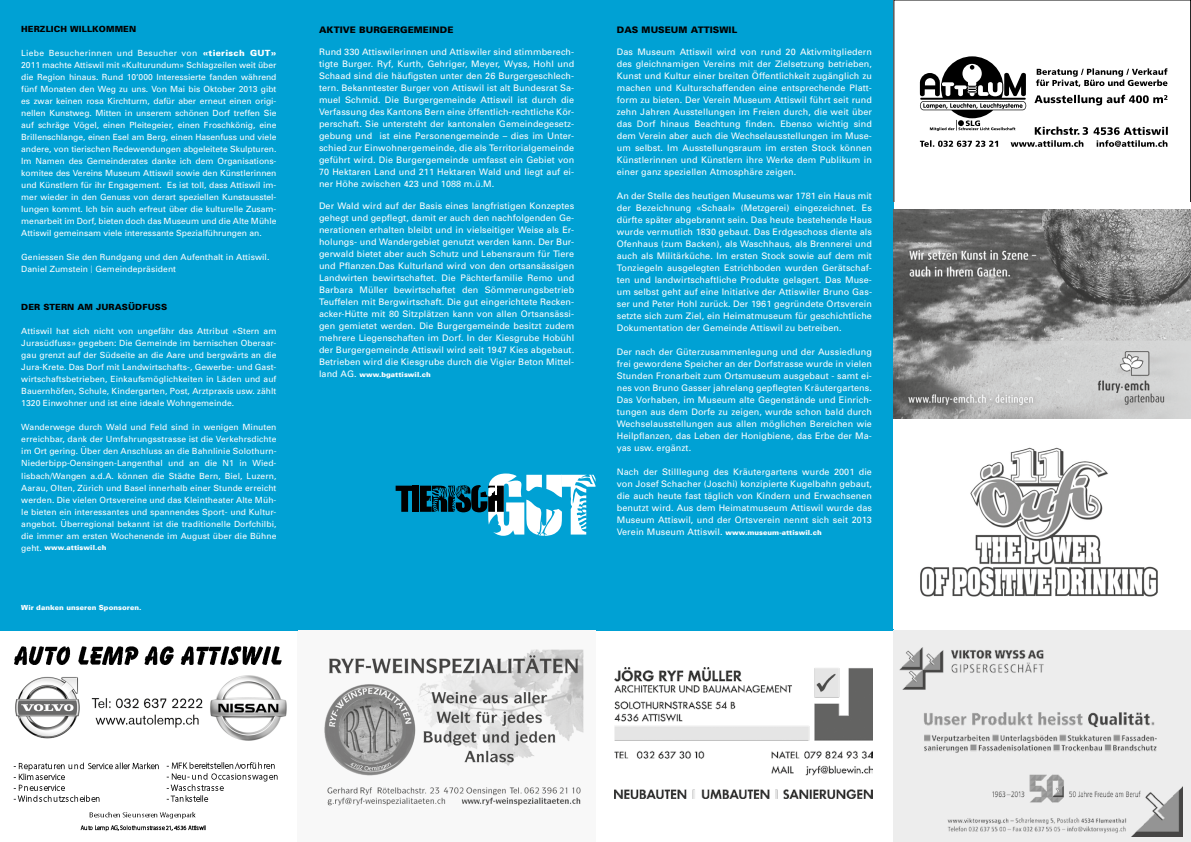
<style>
.page{position:relative;width:1191px;height:842px;background:#fff}
.page>*{position:absolute;margin:0;border:0;box-sizing:border-box;transform-origin:0 0}
.t1{font:9px/12px "Univers";letter-spacing:.01em;color:#fff;text-align:justify}
.t2{font:900 9px "Univers";letter-spacing:.01em;color:#000}
.t3{font:8.5px/12px "Univers";letter-spacing:.01em;color:#fff;text-align:justify}
.t4{font:900 8.5px "Univers";letter-spacing:.01em;color:#000}
.t5{font:900 7px "Univers";letter-spacing:.01em;color:#fff}
.s1{font-weight:900}
.s2{font-family:"Akkurat";font-weight:300}
.s3{font-weight:400;font-size:8.5px}
.s4{font-weight:400;font-size:9px}
</style>
<div class="page">
<div style="left:0;top:0;width:893px;height:631px;background:#00a1d4"></div>
<svg style="left:894px;top:0;width:296px;height:201px"></svg>
<svg style="left:920px;top:56px;width:247px;height:91px"></svg>
<img style="left:13px;top:646px;width:274px;height:186px">
<img style="left:893px;top:210px;width:298px;height:209px">
<img style="left:920px;top:447px;width:238px;height:150px">
<img style="left:614px;top:668px;width:258px;height:131px">
<div style="left:893px;top:631px;width:298px;height:211px;background:#ededed"></div>
<img style="left:899px;top:647px;width:283px;height:190px">
<img style="left:324px;top:649px;width:260px;height:157px">
<svg style="left:395px;top:486px;width:17px;height:26px"></svg>
<div style="left:412px;top:486px;width:7px;height:26px;background:#000"></div>
<svg style="left:420px;top:473px;width:175px;height:63px"></svg>
<p class="t4" style="left:21px;top:24px;width:116px">Herzlich willkommen</p>
<p class="t3" style="left:21px;top:47px;width:257px">Liebe Besucherinnen und Besucher von <span class="s1">«tierisch GUT» </span>2011 machte Attiswil mit «Kulturundum» Schlagzeilen weit über die Region hinaus. Rund 10‘000 Interessierte fanden während fünf Monaten den Weg zu uns. Von Mai bis Oktober 2013 gibt es zwar keinen rosa Kirchturm, dafür aber erneut einen origi&shy;nellen Kunstweg. Mitten in unserem schönen Dorf treffen Sie auf schräge Vögel, einen Pleitegeier, einen Froschkönig, eine Brillenschlange, einen Esel am Berg, einen Hasenfuss und viele andere, von tierischen Redewendungen abgeleitete Skulpturen.<br>Im Namen des Gemeinderates danke ich dem Organisations&shy;komitee des Vereins Museum Attiswil sowie den Künstlerinnen und Künstlern für ihr Engagement. Es ist toll, dass Attiswil im&shy;mer wieder in den Genuss von derart speziellen Kunstausstel&shy;lungen kommt. Ich bin auch erfreut über die kulturelle Zusam&shy;menarbeit im Dorf, bieten doch das Museum und die Alte Mühle Attiswil gemeinsam viele interessante Spezialführungen an.</p>
<p class="t3" style="left:21px;top:251px;width:250px">Geniessen Sie den Rundgang und den Aufenthalt in Attiswil.<br>Daniel Zumstein <span class="s2">|</span> Gemeindepräsident</p>
<p class="t4" style="left:21px;top:302px;width:134px">Der Stern am Jurasüdfuss</p>
<p class="t3" style="left:21px;top:325px;width:257px">Attiswil hat sich nicht von ungefähr das Attribut «Stern am Jurasüdfuss» gegeben: Die Gemeinde im bernischen Oberaar&shy;gau grenzt auf der Südseite an die Aare und bergwärts an die Jura-Krete. Das Dorf mit Landwirtschafts-, Gewerbe- und Gast&shy;wirtschaftsbetrieben, Einkaufsmöglichkeiten in Läden und auf Bauernhöfen, Schule, Kindergarten, Post, Arztpraxis usw. zählt 1320 Einwohner und ist eine ideale Wohngemeinde.</p>
<p class="t3" style="left:21px;top:421px;width:257px">Wanderwege durch Wald und Feld sind in wenigen Minuten erreichbar, dank der Umfahrungsstrasse ist die Verkehrsdichte im Ort gering. Über den Anschluss an die Bahnlinie Solothurn-Niederbipp-Oensingen-Langenthal und an die N1 in Wied&shy;lisbach/Wangen a.d.A. können die Städte Bern, Biel, Luzern, Aarau, Olten, Zürich und Basel innerhalb einer Stunde erreicht werden. Die vielen Ortsvereine und das Kleintheater Alte Müh&shy;le bieten ein interessantes und spannendes Sport- und Kultur&shy;angebot. Überregional bekannt ist die traditionelle Dorfchilbi, die immer am ersten Wochenende im August über die Bühne</p>
<p class="t5" style="left:21px;top:544px;width:87px"><span class="s3">geht.</span> www.attiswil.ch</p>
<p class="t5" style="left:21px;top:604px;width:122px">Wir danken unseren Sponsoren.</p>
<p class="t2" style="left:319px;top:24px;width:136px">Aktive Burgergemeinde</p>
<p class="t1" style="left:319px;top:45px;width:257px">Rund 330 Attiswilerinnen und Attiswiler sind stimmberech&shy;tigte Burger. Ryf, Kurth, Gehriger, Meyer, Wyss, Hohl und Schaad sind die häufigsten unter den 26 Burgergeschlech&shy;tern. Bekanntester Burger von Attiswil ist alt Bundesrat Sa&shy;muel Schmid. Die Burgergemeinde Attiswil ist durch die Verfassung des Kantons Bern eine öffentlich-rechtliche Kör&shy;perschaft. Sie untersteht der kantonalen Gemeindegesetz&shy;gebung und ist eine Personengemeinde – dies im Unter&shy;schied zur Einwohnergemeinde, die als Territorialgemeinde geführt wird. Die Burgergemeinde umfasst ein Gebiet von 70 Hektaren Land und 211 Hektaren Wald und liegt auf ei&shy;ner Höhe zwischen 423 und 1088 m.ü.M.</p>
<p class="t1" style="left:319px;top:199px;width:257px">Der Wald wird auf der Basis eines langfristigen Konzeptes gehegt und gepflegt, damit er auch den nachfolgenden Ge&shy;nerationen erhalten bleibt und in vielseitiger Weise als Er&shy;holungs- und Wandergebiet genutzt werden kann. Der Bur&shy;gerwald bietet aber auch Schutz und Lebensraum für Tiere und Pflanzen.Das Kulturland wird von den ortsansässigen Landwirten bewirtschaftet. Die Pächterfamilie Remo und Barbara Müller bewirtschaftet den Sömmerungsbetrieb Teuffelen mit Bergwirtschaft. Die gut eingerichtete Recken&shy;acker-Hütte mit 80 Sitzplätzen kann von allen Ortsansässi&shy;gen gemietet werden. Die Burgergemeinde besitzt zudem mehrere Liegenschaften im Dorf. In der Kiesgrube Hobühl der Burgergemeinde Attiswil wird seit 1947 Kies abgebaut.<br>Betrieben wird die Kiesgrube durch die Vigier Beton Mittel-</p>
<p class="t5" style="left:319px;top:370px;width:113px"><span class="s4">land AG.</span> www.bgattiswil.ch</p>
<p class="t2" style="left:617px;top:24px;width:34px">Das Mus</p>
<p class="t2" style="left:665px;top:24px;width:34px">eum Att</p>
<p class="t2" style="left:710px;top:24px;width:29px">iswil</p>
<p class="t1" style="left:617px;top:45px;width:257px">Das Museum Attiswil wird von rund 20 Aktivmitgliedern des gleichnamigen Vereins mit der Zielsetzung betrieben, Kunst und Kultur einer breiten Öffentlichkeit zugänglich zu machen und Kulturschaffenden eine entsprechende Platt&shy;form zu bieten. Der Verein Museum Attiswil führt seit rund zehn Jahren Ausstellungen im Freien durch, die weit über das Dorf hinaus Beachtung finden. Ebenso wichtig sind dem Verein aber auch die Wechselausstellungen im Muse&shy;um selbst. Im Ausstellungsraum im ersten Stock können Künstlerinnen und Künstlern ihre Werke dem Publikum in einer ganz speziellen Atmosphäre zeigen.</p>
<p class="t1" style="left:617px;top:189px;width:257px">An der Stelle des heutigen Museums war 1781 ein Haus mit der Bezeichnung «Schaal» (Metzgerei) eingezeichnet. Es dürfte später abgebrannt sein. Das heute bestehende Haus wurde vermutlich 1830 gebaut. Das Erdgeschoss diente als Ofenhaus (zum Backen), als Waschhaus, als Brennerei und auch als Militärküche. Im ersten Stock sowie auf dem mit Tonziegeln ausgelegten Estrichboden wurden Gerätschaf&shy;ten und landwirtschaftliche Produkte gelagert. Das Muse&shy;um selbst geht auf eine Initiative der Attiswiler Bruno Gas&shy;ser und Peter Hohl zurück. Der 1961 gegründete Ortsverein setzte sich zum Ziel, ein Heimatmuseum für geschichtliche Dokumentation der Gemeinde Attiswil zu betreiben.</p>
<p class="t1" style="left:617px;top:345px;width:257px">Der nach der Güterzusammenlegung und der Aussiedlung frei gewordene Speicher an der Dorfstrasse wurde in vielen Stunden Fronarbeit zum Ortsmuseum ausgebaut - samt ei&shy;nes von Bruno Gasser jahrelang gepflegten Kräutergartens.<br>Das Vorhaben, im Museum alte Gegenstände und Einrich&shy;tungen aus dem Dorfe zu zeigen, wurde schon bald durch Wechselausstellungen aus allen möglichen Bereichen wie Heilpflanzen, das Leben der Honigbiene, das Erbe der Ma&shy;yas usw. ergänzt.</p>
<p class="t1" style="left:617px;top:465px;width:257px">Nach der Stilllegung des Kräutergartens wurde 2001 die von Josef Schacher (Joschi) konzipierte Kugelbahn gebaut, die auch heute fast täglich von Kindern und Erwachsenen benutzt wird. Aus dem Heimatmuseum Attiswil wurde das Museum Attiswil, und der Ortsverein nennt sich seit 2013</p>
<p class="t5" style="left:617px;top:528px;width:206px"><span class="s4">Verein Museum Attiswil.</span> www.museum-attiswil.ch</p>
</div>
